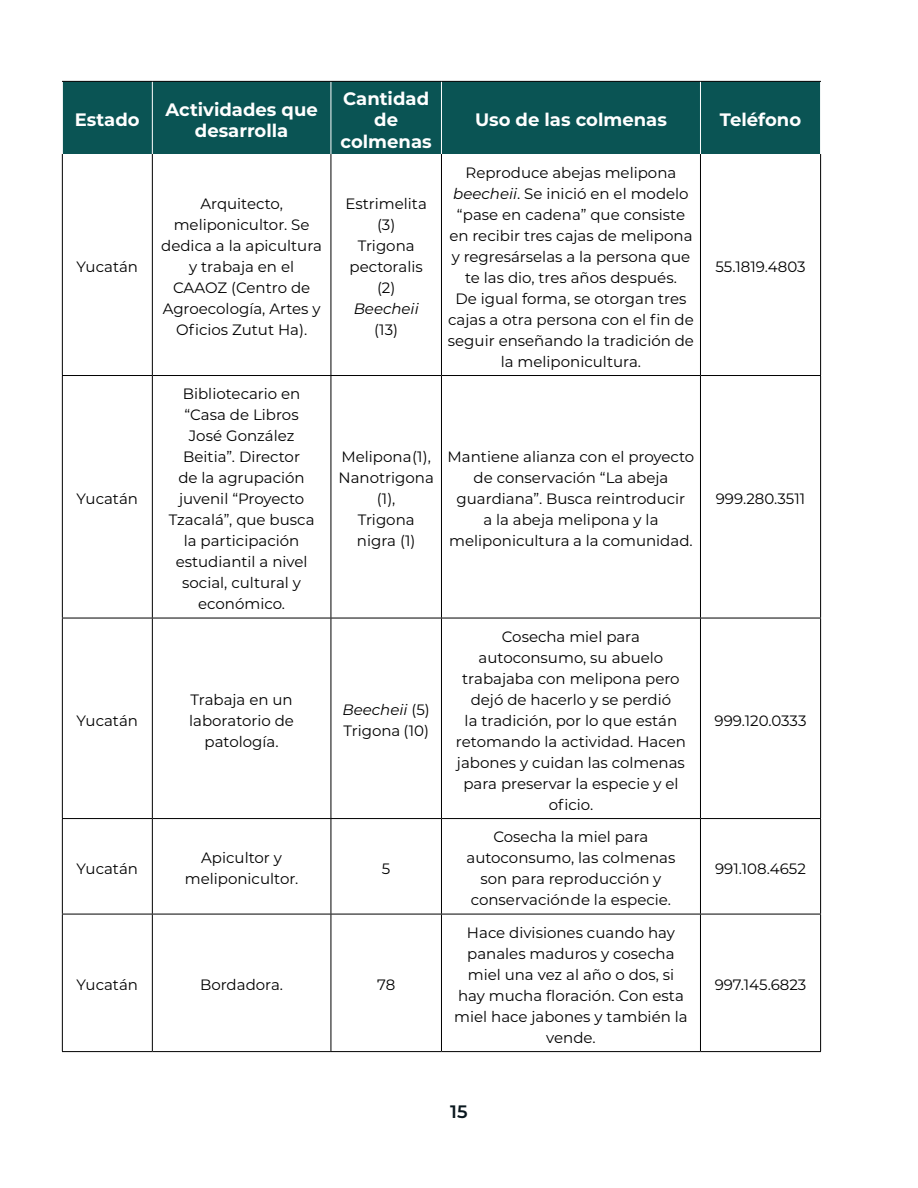
<style>
.page{position:relative;width:918px;height:1188px;background:#fff}
.page>*{position:absolute;margin:0;border:0;box-sizing:border-box;transform-origin:0 0}
.t1{font:700 18px/21.6px "Montserrat";color:#fff;text-align:center}
.t2{font:600 18px "Montserrat Alternates";color:#09171e}
.t3{font:15px/21px "Montserrat";color:#000;text-align:center}
.t4{font:italic 15px "Montserrat";color:#000}
.s1{font-style:italic}
</style>
<div class="page">
<div style="left:63px;top:82px;width:757px;height:72px;background:#0a5454"></div>
<hr style="left:62px;top:154px;width:1px;height:221px;background:#000">
<hr style="left:152px;top:154px;width:1px;height:221px;background:#000">
<hr style="left:331px;top:154px;width:1px;height:221px;background:#000">
<hr style="left:441px;top:154px;width:1px;height:221px;background:#000">
<hr style="left:700px;top:154px;width:1px;height:221px;background:#000">
<hr style="left:820px;top:154px;width:1px;height:221px;background:#000">
<hr style="left:62px;top:375px;width:90px;height:1px;background:#000">
<hr style="left:62px;top:376px;width:1px;height:242px;background:#000">
<hr style="left:152px;top:375px;width:179px;height:1px;background:#000">
<hr style="left:152px;top:376px;width:1px;height:242px;background:#000">
<hr style="left:331px;top:375px;width:110px;height:1px;background:#000">
<hr style="left:331px;top:376px;width:1px;height:242px;background:#000">
<hr style="left:441px;top:375px;width:259px;height:1px;background:#000">
<hr style="left:441px;top:376px;width:1px;height:242px;background:#000">
<hr style="left:700px;top:375px;width:121px;height:1px;background:#000">
<hr style="left:700px;top:376px;width:1px;height:242px;background:#000">
<hr style="left:820px;top:376px;width:1px;height:242px;background:#000">
<hr style="left:331px;top:82px;width:1px;height:72px;background:#fff">
<hr style="left:441px;top:82px;width:1px;height:72px;background:#fff">
<hr style="left:700px;top:82px;width:1px;height:72px;background:#fff">
<hr style="left:152px;top:82px;width:1px;height:72px;background:#fff">
<hr style="left:62px;top:618px;width:90px;height:1px;background:#000">
<hr style="left:62px;top:618px;width:1px;height:200px;background:#000">
<hr style="left:152px;top:618px;width:179px;height:1px;background:#000">
<hr style="left:152px;top:618px;width:1px;height:200px;background:#000">
<hr style="left:331px;top:618px;width:110px;height:1px;background:#000">
<hr style="left:331px;top:618px;width:1px;height:200px;background:#000">
<hr style="left:441px;top:618px;width:259px;height:1px;background:#000">
<hr style="left:441px;top:618px;width:1px;height:200px;background:#000">
<hr style="left:700px;top:618px;width:121px;height:1px;background:#000">
<hr style="left:700px;top:618px;width:1px;height:200px;background:#000">
<hr style="left:820px;top:618px;width:1px;height:200px;background:#000">
<hr style="left:62px;top:818px;width:90px;height:1px;background:#000">
<hr style="left:62px;top:819px;width:1px;height:95px;background:#000">
<hr style="left:152px;top:818px;width:179px;height:1px;background:#000">
<hr style="left:152px;top:819px;width:1px;height:95px;background:#000">
<hr style="left:331px;top:818px;width:110px;height:1px;background:#000">
<hr style="left:331px;top:819px;width:1px;height:95px;background:#000">
<hr style="left:441px;top:818px;width:259px;height:1px;background:#000">
<hr style="left:441px;top:819px;width:1px;height:95px;background:#000">
<hr style="left:700px;top:818px;width:121px;height:1px;background:#000">
<hr style="left:700px;top:819px;width:1px;height:95px;background:#000">
<hr style="left:820px;top:819px;width:1px;height:95px;background:#000">
<hr style="left:62px;top:914px;width:90px;height:1px;background:#000">
<hr style="left:62px;top:914px;width:1px;height:137px;background:#000">
<hr style="left:152px;top:914px;width:179px;height:1px;background:#000">
<hr style="left:152px;top:914px;width:1px;height:137px;background:#000">
<hr style="left:331px;top:914px;width:110px;height:1px;background:#000">
<hr style="left:331px;top:914px;width:1px;height:137px;background:#000">
<hr style="left:441px;top:914px;width:259px;height:1px;background:#000">
<hr style="left:441px;top:914px;width:1px;height:137px;background:#000">
<hr style="left:700px;top:914px;width:121px;height:1px;background:#000">
<hr style="left:700px;top:914px;width:1px;height:137px;background:#000">
<hr style="left:820px;top:914px;width:1px;height:137px;background:#000">
<hr style="left:62px;top:1051px;width:90px;height:1px;background:#000">
<hr style="left:152px;top:1051px;width:179px;height:1px;background:#000">
<hr style="left:331px;top:1051px;width:110px;height:1px;background:#000">
<hr style="left:441px;top:1051px;width:259px;height:1px;background:#000">
<hr style="left:700px;top:1051px;width:121px;height:1px;background:#000">
<hr style="left:62px;top:81px;width:90px;height:1px;background:#000">
<hr style="left:152px;top:81px;width:179px;height:1px;background:#000">
<hr style="left:331px;top:81px;width:110px;height:1px;background:#000">
<hr style="left:441px;top:81px;width:259px;height:1px;background:#000">
<hr style="left:700px;top:81px;width:121px;height:1px;background:#000">
<p class="t1" style="left:75px;top:108px;width:66px">Estado</p>
<p class="t1" style="left:166px;top:98px;width:154px">Actividades que desarrolla</p>
<p class="t1" style="left:341px;top:87px;width:93px">Cantidad de colmenas</p>
<p class="t3" style="left:77px;top:256px;width:63px">Yucatán</p>
<p class="t3" style="left:161px;top:193px;width:162px">Arquitecto, meliponicultor. Se dedica a la apicultura y trabaja en el<br>CAAOZ (Centro de<br>Agroecología, Artes y<br>Oficios Zutut Ha).</p>
<p class="t3" style="left:346px;top:193px;width:83px">Estrimelita (3)<br>Trigona pectoralis (2)</p>
<p class="t4" style="left:354px;top:298px;width:67px">Beecheii</p>
<p class="t3" style="left:374px;top:319px;width:25px">(13)</p>
<p class="t1" style="left:475px;top:108px;width:193px">Uso de las colmenas</p>
<p class="t1" style="left:720px;top:108px;width:83px">Teléfono</p>
<p class="t3" style="left:448px;top:161px;width:248px">Reproduce abejas melipona <span class="s1">beecheii</span>. Se inició en el modelo “pase en cadena” que consiste en recibir tres cajas de melipona y regresárselas a la persona que te las dio, tres años después.<br>De igual forma, se otorgan tres cajas a otra persona con el fin de seguir enseñando la tradición de la meliponicultura.</p>
<p class="t3" style="left:715px;top:256px;width:92px">55.1819.4803</p>
<p class="t3" style="left:77px;top:488px;width:63px">Yucatán</p>
<p class="t3" style="left:77px;top:709px;width:63px">Yucatán</p>
<p class="t3" style="left:169px;top:383px;width:147px">Bibliotecario en “Casa de Libros<br>José González<br>Beitia”. Director<br>de la agrupación juvenil “Proyecto<br>Tzacalá”, que busca la participación estudiantil a nivel social, cultural y económico.</p>
<p class="t3" style="left:339px;top:445px;width:97px">Melipona (1),<br>Nanotrigona (1),<br>Trigona nigra (1)</p>
<p class="t3" style="left:448px;top:446px;width:248px">Mantiene alianza con el proyecto de conservación “La abeja guardiana”. Busca reintroducir<br>a la abeja melipona y la meliponicultura a la comunidad.</p>
<p class="t3" style="left:189px;top:688px;width:106px">Trabaja en un laboratorio de patología.</p>
<p class="t3" style="left:342px;top:699px;width:89px;text-align:left"><span class="s1">Beecheii</span> (5)<br>Trigona (10)</p>
<p class="t3" style="left:456px;top:625px;width:231px">Cosecha miel para autoconsumo, su abuelo trabajaba con melipona pero dejó de hacerlo y se perdió<br>la tradición, por lo que están retomando la actividad. Hacen jabones y cuidan las colmenas para preservar la especie y el oficio.</p>
<p class="t3" style="left:77px;top:857px;width:63px">Yucatán</p>
<p class="t3" style="left:185px;top:847px;width:115px">Apicultor y meliponicultor.</p>
<p class="t3" style="left:382px;top:857px;width:10px">5</p>
<p class="t3" style="left:77px;top:974px;width:63px">Yucatán</p>
<p class="t3" style="left:200px;top:974px;width:85px">Bordadora.</p>
<p class="t3" style="left:377px;top:974px;width:20px">78</p>
<p class="t3" style="left:466px;top:826px;width:210px">Cosecha la miel para autoconsumo, las colmenas son para reproducción y conservación de la especie.</p>
<p class="t3" style="left:454px;top:921px;width:235px">Hace divisiones cuando hay panales maduros y cosecha miel una vez al año o dos, si hay mucha floración. Con esta miel hace jabones y también la vende.</p>
<p class="t3" style="left:716px;top:488px;width:91px">999.280.3511</p>
<p class="t3" style="left:715px;top:709px;width:93px">999.120.0333</p>
<p class="t3" style="left:715px;top:857px;width:92px">991.108.4652</p>
<p class="t3" style="left:715px;top:974px;width:93px">997.145.6823</p>
<p class="t2" style="left:450px;top:1099px;width:19px">15</p>
</div>
